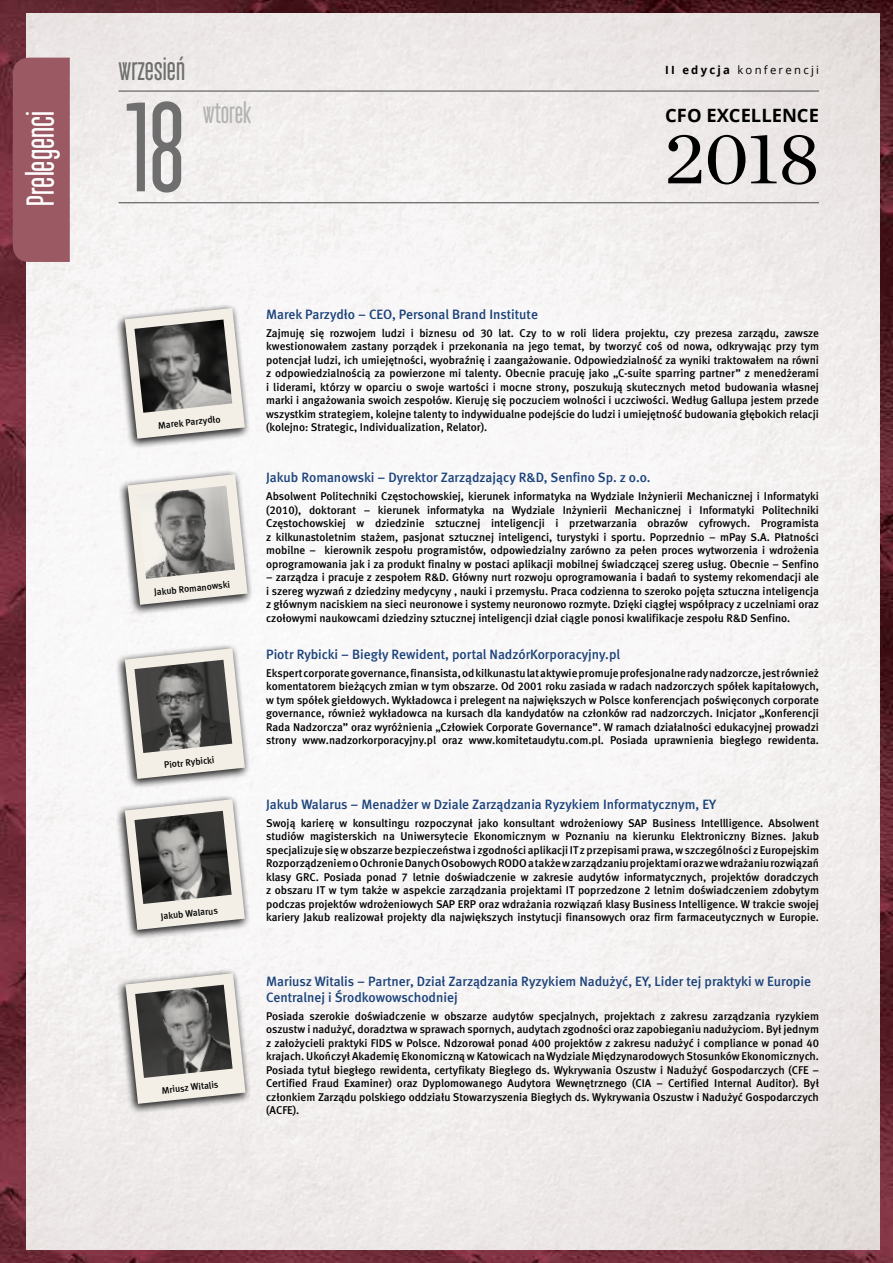
<style>
.page{position:relative;width:893px;height:1263px;background:#fff}
.page>*{position:absolute;margin:0;border:0;box-sizing:border-box;transform-origin:0 0}
.t1{font:500 126.75px "Monopol";color:#706f6f}
.t2{font:74.85px "Chronicle Pl Deck Roman";color:#000}
.t3{font:500 38.85px "Monopol";color:#fff}
.t4{font:500 31.65px "Monopol";color:#706f6f}
.t5{font:500 29.4px "Monopol";color:#b3b2b2}
.t6{font:700 18.45px "Open Sans";color:#000}
.t7{font:13.5px/16.2px "Meta Medium CELF";color:#1b437b}
.t8{font:11.25px/13.5px "Meta Medium CELF";color:#000;text-align:justify}
.t9{font:11.25px "Open Sans";letter-spacing:.2em;color:#000}
.t10{font:9.45px "Meta Medium CELF";color:#000}
.s1{font-weight:700}
</style>
<div class="page">
<img style="left:0;top:0;width:893px;height:1263px">
<img style="left:27px;top:14px;width:852px;height:1235px">
<div style="left:13px;top:58px;width:57px;height:204px;background:#9a5963"></div>
<hr style="left:119px;top:90px;width:700px;height:2px;background:#706f6f">
<hr style="left:119px;top:202px;width:700px;height:1px;background:#706f6f">
<div style="left:115px;top:303px;width:136px;height:146px;background:#000;opacity:.75"></div>
<svg style="left:125px;top:308px;width:120px;height:131px"></svg>
<img style="left:134px;top:319px;width:98px;height:94px">
<div style="left:118px;top:469px;width:135px;height:146px;background:#000;opacity:.75"></div>
<svg style="left:128px;top:474px;width:120px;height:131px"></svg>
<img style="left:137px;top:486px;width:98px;height:93px">
<div style="left:115px;top:643px;width:136px;height:146px;background:#000;opacity:.75"></div>
<svg style="left:125px;top:648px;width:120px;height:131px"></svg>
<img style="left:134px;top:660px;width:98px;height:93px">
<div style="left:115px;top:794px;width:136px;height:146px;background:#000;opacity:.75"></div>
<svg style="left:125px;top:799px;width:120px;height:131px"></svg>
<img style="left:134px;top:811px;width:98px;height:93px">
<div style="left:116px;top:968px;width:135px;height:146px;background:#000;opacity:.75"></div>
<svg style="left:125px;top:973px;width:121px;height:131px"></svg>
<img style="left:135px;top:985px;width:98px;height:93px">
<h3 class="t3" style="left:20px;top:206px;width:97px;rotate:-90deg">Prelegenci</h3>
<h3 class="t4" style="left:119px;top:52px;width:68px">wrzesień</h3>
<p class="t9" style="left:665px;top:62px;width:155px"><span class="s1">II edycja</span> konferencji</p>
<h1 class="t1" style="left:125px;top:80px;width:62px">18</h1>
<h3 class="t6" style="left:665px;top:103px;width:155px">CFO EXCELLENCE</h3>
<h3 class="t5" style="left:203px;top:97px;width:50px">wtorek</h3>
<h2 class="t2" style="left:664px;top:112px;width:157px">2018</h2>
<p class="t10" style="left:158px;top:420px;width:64px;rotate:-6deg">Marek Parzydło</p>
<p class="t10" style="left:154px;top:586px;width:78px;rotate:-6deg">Jakub Romanowski</p>
<p class="t10" style="left:164px;top:759px;width:52px;rotate:-6deg">Piotr Rybicki</p>
<p class="t10" style="left:160px;top:910px;width:59px;rotate:-6deg">Jakub Walarus</p>
<p class="t10" style="left:161px;top:1084px;width:58px;rotate:-6deg">Mriusz Witalis</p>
<p class="t7" style="left:266px;top:306px;width:273px">Marek Parzydło – CEO, Personal Brand Institute</p>
<p class="t8" style="left:266px;top:326px;width:554px">Zajmuję się rozwojem ludzi i biznesu od 30 lat. Czy to w roli lidera projektu, czy prezesa zarządu, zawsze kwestionowałem zastany porządek i przekonania na jego temat, by tworzyć coś od nowa, odkrywając przy tym potencjał ludzi, ich umiejętności, wyobraźnię i zaangażowanie. Odpowiedzialność za wyniki traktowałem na równi z odpowiedzialnością za powierzone mi talenty. Obecnie pracuję jako „C-suite sparring partner” z menedżerami i liderami, którzy w oparciu o swoje wartości i mocne strony, poszukują skutecznych metod budowania własnej marki i angażowania swoich zespołów. Kieruję się poczuciem wolności i uczciwości. Według Gallupa jestem przede wszystkim strategiem, kolejne talenty to indywidualne podejście do ludzi i umiejętność budowania głębokich relacji (kolejno: Strategic, Individualization, Relator).</p>
<p class="t7" style="left:266px;top:470px;width:386px">Jakub Romanowski – Dyrektor Zarządzający R&amp;D, Senfino Sp. z o.o.</p>
<p class="t8" style="left:266px;top:490px;width:554px">Absolwent Politechniki Częstochowskiej, kierunek informatyka na Wydziale Inżynierii Mechanicznej i Informatyki (2010), doktorant – kierunek informatyka na Wydziale Inżynierii Mechanicznej i Informatyki Politechniki Częstochowskiej w dziedzinie sztucznej inteligencji i przetwarzania obrazów cyfrowych. Programista z kilkunastoletnim stażem, pasjonat sztucznej inteligenci, turystyki i sportu. Poprzednio – mPay S.A. Płatności mobilne – kierownik zespołu programistów, odpowiedzialny zarówno za pełen proces wytworzenia i wdrożenia oprogramowania jak i za produkt finalny w postaci aplikacji mobilnej świadczącej szereg usług. Obecnie – Senfino</p>
<p class="t8" style="left:266px;top:571px;width:554px">– zarządza i pracuje z zespołem R&amp;D. Główny nurt rozwoju oprogramowania i badań to systemy rekomendacji ale i szereg wyzwań z dziedziny medycyny , nauki i przemysłu. Praca codzienna to szeroko pojęta sztuczna inteligencja z głównym naciskiem na sieci neuronowe i systemy neuronowo rozmyte. Dzięki ciągłej współpracy z uczelniami oraz czołowymi naukowcami dziedziny sztucznej inteligencji dział ciągle ponosi kwalifikacje zespołu R&amp;D Senfino.</p>
<p class="t7" style="left:266px;top:646px;width:355px">Piotr Rybicki – Biegły Rewident, portal NadzórKorporacyjny.pl</p>
<p class="t8" style="left:266px;top:666px;width:554px">Ekspert corporate governance, finansista, od kilkunastu lat aktywie promuje profesjonalne rady nadzorcze, jest również komentatorem bieżących zmian w tym obszarze. Od 2001 roku zasiada w radach nadzorczych spółek kapitałowych, w tym spółek giełdowych. Wykładowca i prelegent na największych w Polsce konferencjach poświęconych corporate governance, również wykładowca na kursach dla kandydatów na członków rad nadzorczych. Inicjator „Konferencji Rada Nadzorcza” oraz wyróżnienia „Człowiek Corporate Governance”. W ramach działalności edukacyjnej prowadzi strony www.nadzorkorporacyjny.pl oraz www.komitetaudytu.com.pl. Posiada uprawnienia biegłego rewidenta.</p>
<p class="t7" style="left:266px;top:796px;width:451px">Jakub Walarus – Menadżer w Dziale Zarządzania Ryzykiem Informatycznym, EY</p>
<p class="t8" style="left:266px;top:816px;width:554px">Swoją karierę w konsultingu rozpoczynał jako konsultant wdrożeniowy SAP Business Intellligence. Absolwent studiów magisterskich na Uniwersytecie Ekonomicznym w Poznaniu na kierunku Elektroniczny Biznes. Jakub specjalizuje się w obszarze bezpieczeństwa i zgodności aplikacji IT z przepisami prawa, w szczególności z Europejskim Rozporządzeniem o Ochronie Danych Osobowych RODO a także w zarządzaniu projektami oraz we wdrażaniu rozwiązań klasy GRC. Posiada ponad 7 letnie doświadczenie w zakresie audytów informatycznych, projektów doradczych z obszaru IT w tym także w aspekcie zarządzania projektami IT poprzedzone 2 letnim doświadczeniem zdobytym podczas projektów wdrożeniowych SAP ERP oraz wdrażania rozwiązań klasy Business Intelligence. W trakcie swojej kariery Jakub realizował projekty dla największych instytucji finansowych oraz firm farmaceutycznych w Europie.</p>
<p class="t7" style="left:266px;top:973px;width:546px">Mariusz Witalis – Partner, Dział Zarządzania Ryzykiem Nadużyć, EY, Lider tej praktyki w Europie<br>Centralnej i Środkowowschodniej</p>
<p class="t8" style="left:266px;top:1009px;width:554px">Posiada szerokie doświadczenie w obszarze audytów specjalnych, projektach z zakresu zarządzania ryzykiem oszustw i nadużyć, doradztwa w sprawach spornych, audytach zgodności oraz zapobieganiu nadużyciom. Był jednym z założycieli praktyki FIDS w Polsce. Ndzorował ponad 400 projektów z zakresu nadużyć i compliance w ponad 40 krajach. Ukończył Akademię Ekonomiczną w Katowicach na Wydziale Międzynarodowych Stosunków Ekonomicznych.<br>Posiada tytuł biegłego rewidenta, certyfikaty Biegłego ds. Wykrywania Oszustw i Nadużyć Gospodarczych (CFE – Certified Fraud Examiner) oraz Dyplomowanego Audytora Wewnętrznego (CIA – Certified Internal Auditor). Był członkiem Zarządu polskiego oddziału Stowarzyszenia Biegłych ds. Wykrywania Oszustw i Nadużyć Gospodarczych (ACFE).</p>
</div>
